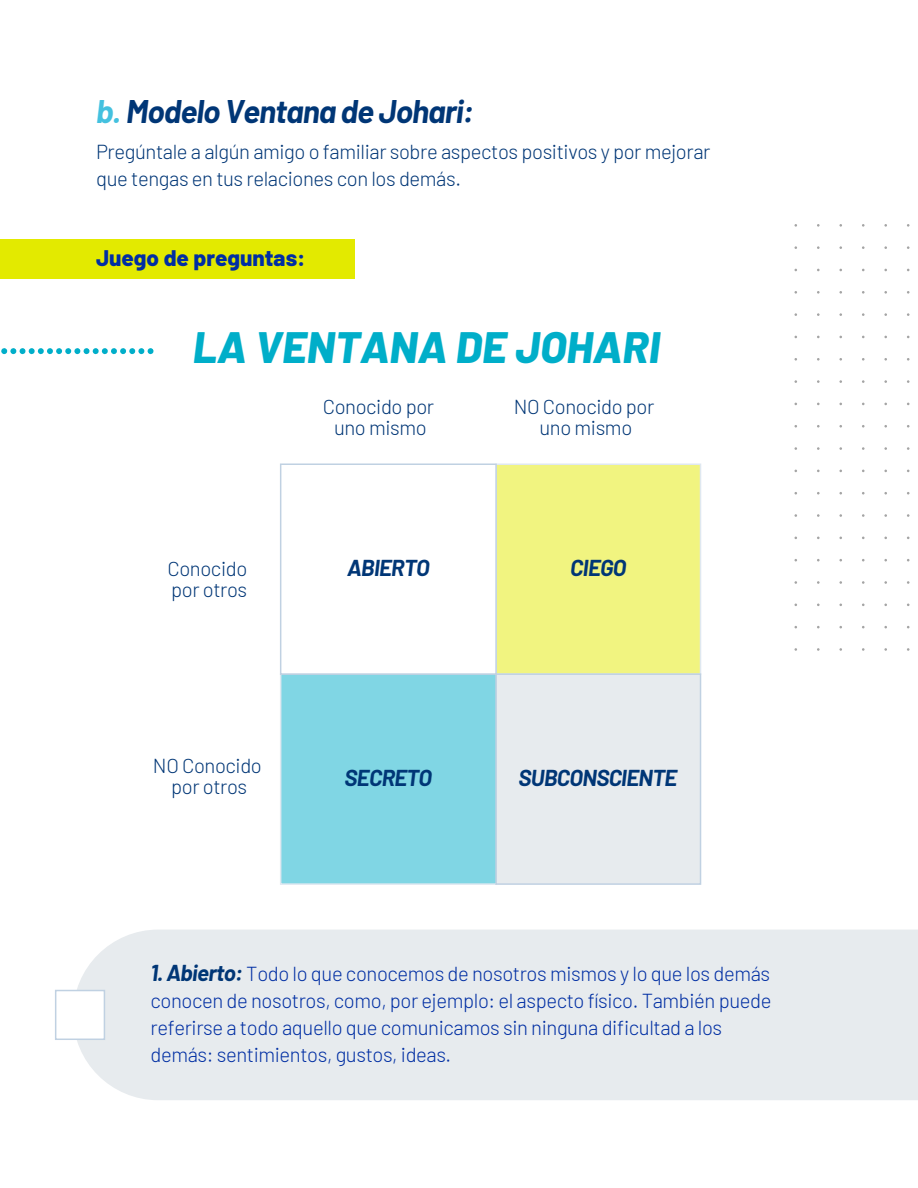
<style>
.page{position:relative;width:918px;height:1188px;background:#fff}
.page>*{position:absolute;margin:0;border:0;box-sizing:border-box;transform-origin:0 0}
.t1{font:italic 800 43.95px "Barlow";color:#00aec9}
.t2{font:italic 700 31.95px "Barlow";letter-spacing:-.03em;color:#003676}
.t3{font:italic 700 22.5px "Barlow";letter-spacing:-.03em;color:#003676}
.t4{font:800 22.5px "Barlow";color:#002ea3}
.t5{font:300 20.25px/27px "Barlow";letter-spacing:-.02em;color:#002ea3}
.t6{font:300 20.25px/21px "Barlow";letter-spacing:-.02em;color:#003676;text-align:center}
.s1{color:#44c1df}
.s2{font-weight:700;font-style:italic;font-size:22.5px;color:#003676}
</style>
<div class="page">
<div style="left:73px;top:930px;width:845px;height:170px;background:#e7ebee"></div>
<div style="left:0;top:239px;width:355px;height:40px;background:#e3ea00"></div>
<div style="left:495px;top:463px;width:206px;height:212px;background:#f1f480;border:2px solid #c0d1e2"></div>
<div style="left:280px;top:463px;width:217px;height:212px;background:#fff;border:2px solid #c0d1e2"></div>
<div style="left:495px;top:673px;width:206px;height:212px;background:#e7ebee;border:2px solid #c0d1e2"></div>
<div style="left:280px;top:673px;width:217px;height:212px;background:#80d6e4;border:2px solid #c0d1e2"></div>
<div style="left:55px;top:990px;width:50px;height:50px;background:#fff;border:2px solid #c0d1e2"></div>
<svg style="left:4px;top:348px;width:148px;height:6px"></svg>
<h2 class="t2" style="left:96px;top:88px;width:379px"><span class="s1">b.</span> Modelo Ventana de Johari:</h2>
<p class="t6" style="left:96px;top:136px;width:616px;line-height:27px;text-align:left">Pregúntale a algún amigo o familiar sobre aspectos positivos y por mejorar que tengas en tus relaciones con los demás.</p>
<p class="t4" style="left:96px;top:241px;width:211px">Juego de preguntas:</p>
<h1 class="t1" style="left:193px;top:314px;width:469px">LA VENTANA DE JOHARI</h1>
<p class="t6" style="left:323px;top:394px;width:113px">Conocido por uno mismo</p>
<p class="t6" style="left:514px;top:394px;width:142px">NO Conocido por uno mismo</p>
<p class="t6" style="left:168px;top:557px;width:81px;text-align:left">Conocido por otros</p>
<p class="t6" style="left:153px;top:753px;width:110px">NO Conocido por otros</p>
<p class="t3" style="left:347px;top:551px;width:84px">ABIERTO</p>
<p class="t3" style="left:570px;top:551px;width:58px">CIEGO</p>
<p class="t3" style="left:345px;top:761px;width:89px">SECRETO</p>
<p class="t3" style="left:519px;top:761px;width:160px">SUBCONSCIENTE</p>
<p class="t5" style="left:151px;top:959px;width:622px"><span class="s2">1. Abierto:</span> Todo lo que conocemos de nosotros mismos y lo que los demás conocen de nosotros, como, por ejemplo: el aspecto físico. También puede referirse a todo aquello que comunicamos sin ninguna dificultad a los demás: sentimientos, gustos, ideas.</p>
</div>
